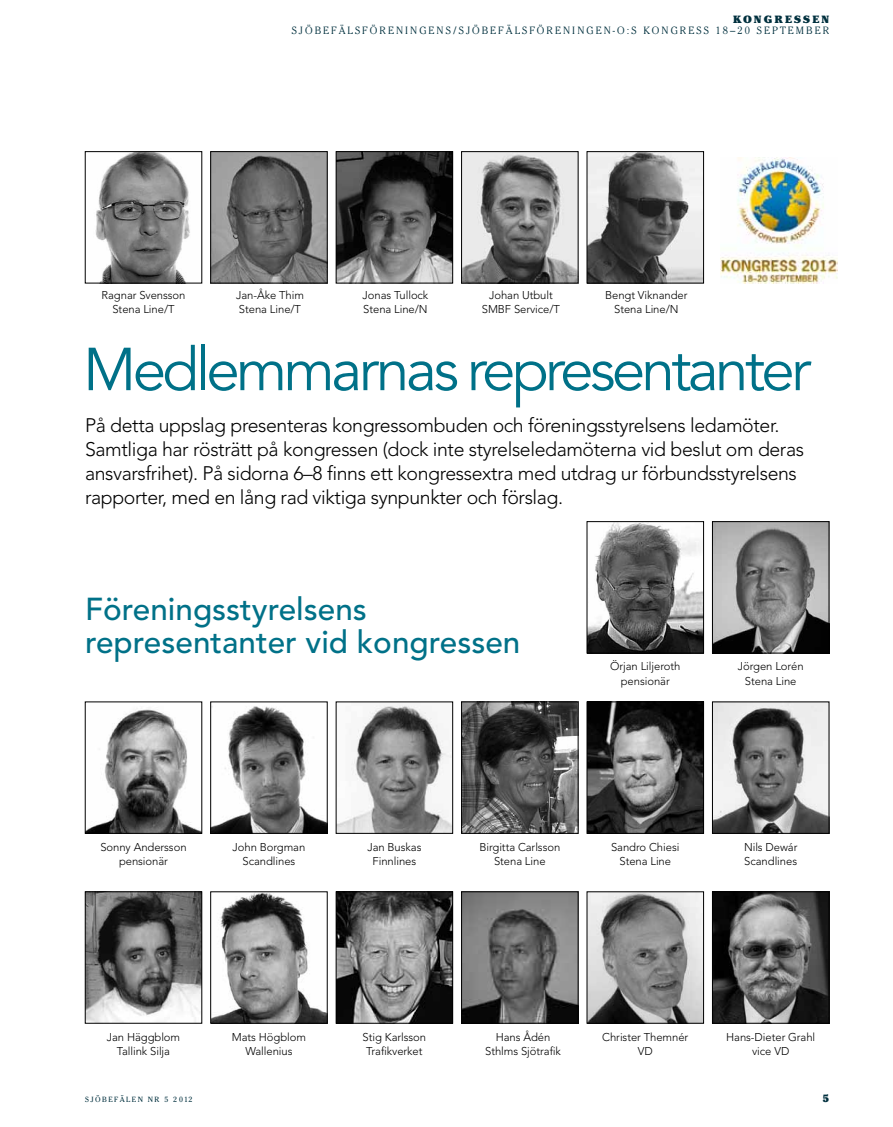
<style>
.page{position:relative;width:893px;height:1127px;background:#fff}
.page>*{position:absolute;margin:0;border:0;box-sizing:border-box;transform-origin:0 0}
.t1{font:60px "Avenir";letter-spacing:-.06em;color:#007188}
.t2{font:500 31.5px/33px "Avenir";color:#007188}
.t3{font:300 19.5px/24px "Avenir";letter-spacing:-.02em;color:#000}
.t4{font:300 11.25px/14.2px "Avenir";letter-spacing:-.005em;color:#000;text-align:center}
.t5{font:300 10.5px "Cheltenham";letter-spacing:.2em;color:#00303e}
.t6{font:900 10.5px "Cheltenham";letter-spacing:.2em;color:#00303e}
.t7{font:7.5px "Cheltenham";letter-spacing:.2em;color:#00303e}
</style>
<div class="page">
<img style="left:212px;top:153px;width:113px;height:128px">
<div style="left:210px;top:151px;width:117px;height:132px;border:1px solid #000"></div>
<img style="left:338px;top:153px;width:113px;height:128px">
<div style="left:336px;top:151px;width:117px;height:132px;border:1px solid #000"></div>
<img style="left:463px;top:153px;width:113px;height:128px">
<div style="left:461px;top:151px;width:117px;height:132px;border:1px solid #000"></div>
<img style="left:589px;top:153px;width:113px;height:128px">
<div style="left:587px;top:151px;width:117px;height:132px;border:1px solid #000"></div>
<img style="left:589px;top:523px;width:113px;height:128px">
<div style="left:587px;top:521px;width:117px;height:132px;border:1px solid #000"></div>
<img style="left:714px;top:523px;width:113px;height:128px">
<div style="left:712px;top:521px;width:117px;height:132px;border:1px solid #000"></div>
<img style="left:87px;top:709px;width:113px;height:122px">
<img style="left:212px;top:706px;width:113px;height:125px">
<div style="left:210px;top:702px;width:117px;height:131px;border:1px solid #000"></div>
<img style="left:338px;top:704px;width:113px;height:127px">
<img style="left:463px;top:704px;width:113px;height:127px">
<div style="left:461px;top:702px;width:117px;height:131px;border:1px solid #000"></div>
<img style="left:589px;top:704px;width:113px;height:127px">
<div style="left:587px;top:702px;width:117px;height:131px;border:1px solid #000"></div>
<img style="left:714px;top:704px;width:113px;height:127px">
<div style="left:712px;top:702px;width:117px;height:131px;border:1px solid #000"></div>
<img style="left:87px;top:893px;width:113px;height:128px">
<div style="left:85px;top:891px;width:117px;height:132px;border:1px solid #000"></div>
<img style="left:212px;top:893px;width:113px;height:128px">
<div style="left:210px;top:891px;width:117px;height:132px;border:1px solid #000"></div>
<img style="left:338px;top:893px;width:113px;height:128px">
<div style="left:336px;top:891px;width:117px;height:132px;border:1px solid #000"></div>
<img style="left:463px;top:893px;width:113px;height:128px">
<div style="left:461px;top:891px;width:117px;height:132px;border:1px solid #000"></div>
<img style="left:589px;top:893px;width:113px;height:128px">
<div style="left:587px;top:891px;width:117px;height:132px;border:1px solid #000"></div>
<img style="left:714px;top:893px;width:113px;height:128px">
<div style="left:712px;top:891px;width:117px;height:132px;border:1px solid #000"></div>
<img style="left:721px;top:157px;width:117px;height:126px">
<img style="left:95px;top:153px;width:95px;height:128px">
<div style="left:85px;top:151px;width:117px;height:132px;border:1px solid #000"></div>
<p class="t6" style="left:733px;top:13px;width:98px">KONGRESSEN</p>
<p class="t5" style="left:292px;top:24px;width:41px">SJÖBEFÄLSFÖRENINGENS</p>
<p class="t5" style="left:453px;top:24px;width:47px">/SJÖ BEFÄLSFÖRENINGEN-O</p>
<p class="t5" style="left:627px;top:24px;width:26px">:S KONGRESS</p>
<p class="t5" style="left:716px;top:24px;width:50px">18–20 SEPTEM</p>
<p class="t5" style="left:806px;top:24px;width:17px">BER</p>
<p class="t4" style="left:102px;top:288px;width:85px">Ragnar Svensson<br>Stena Line/T</p>
<p class="t4" style="left:236px;top:288px;width:69px;text-align:left">Jan-Åke Thim<br>Stena Line/T</p>
<p class="t4" style="left:363px;top:288px;width:67px;text-align:left">Jonas Tullock<br>Stena Line/N</p>
<p class="t4" style="left:605px;top:288px;width:84px">Bengt Viknander<br>Stena Line/N</p>
<p class="t4" style="left:489px;top:288px;width:65px">Johan Utbult</p>
<p class="t4" style="left:482px;top:302px;width:9px">SMBF</p>
<p class="t4" style="left:514px;top:302px;width:47px">Service/T</p>
<h1 class="t1" style="left:83px;top:335px;width:730px">Medlemmarnas representanter</h1>
<p class="t3" style="left:85px;top:413px;width:721px">På detta uppslag presenteras kongressombuden och föreningsstyrelsens ledamöter.<br>Samtliga har rösträtt på kongressen (dock inte styrelseledamöterna vid beslut om deras ansvarsfrihet). På sidorna 6–8 finns ett kongressextra med utdrag ur förbundsstyrelsens rapporter, med en lång rad viktiga synpunkter och förslag.</p>
<h2 class="t2" style="left:85px;top:593px;width:437px">Föreningsstyrelsens representanter vid kongressen</h2>
<p class="t4" style="left:610px;top:659px;width:72px">Örjan Liljeroth pensionär</p>
<p class="t4" style="left:738px;top:659px;width:67px">Jörgen Lorén<br>Stena Line</p>
<p class="t4" style="left:100px;top:839px;width:88px">Sonny Andersson pensionär</p>
<p class="t4" style="left:233px;top:839px;width:74px">John Borgman<br>Scandlines</p>
<p class="t4" style="left:611px;top:839px;width:70px">Sandro Chiesi<br>Stena Line</p>
<p class="t4" style="left:367px;top:839px;width:56px">Jan Buskas<br>Finnlines</p>
<p class="t4" style="left:744px;top:839px;width:55px;text-align:left">N ils Dewár<br>Scandlines</p>
<p class="t4" style="left:479px;top:839px;width:82px">B irgitta Carlsson<br>Stena Line</p>
<p class="t4" style="left:107px;top:1029px;width:75px">Jan Häggblom<br>Tallink Silja</p>
<p class="t4" style="left:363px;top:1029px;width:65px">Stig Karlsson<br>Trafikverket</p>
<p class="t4" style="left:485px;top:1029px;width:77px">Hans Ådén<br>Sthlms Sjötrafik</p>
<p class="t4" style="left:726px;top:1029px;width:91px">Hans-Dieter Grahl vice VD</p>
<p class="t4" style="left:232px;top:1029px;width:76px">Mats Högblom<br>Wallenius</p>
<p class="t4" style="left:602px;top:1029px;width:88px">Christer Themnér<br>VD</p>
<p class="t7" style="left:85px;top:1094px;width:109px">SJÖBEFÄLEN NR 5 2012</p>
<p class="t6" style="left:823px;top:1091px;width:8px">5</p>
</div>
